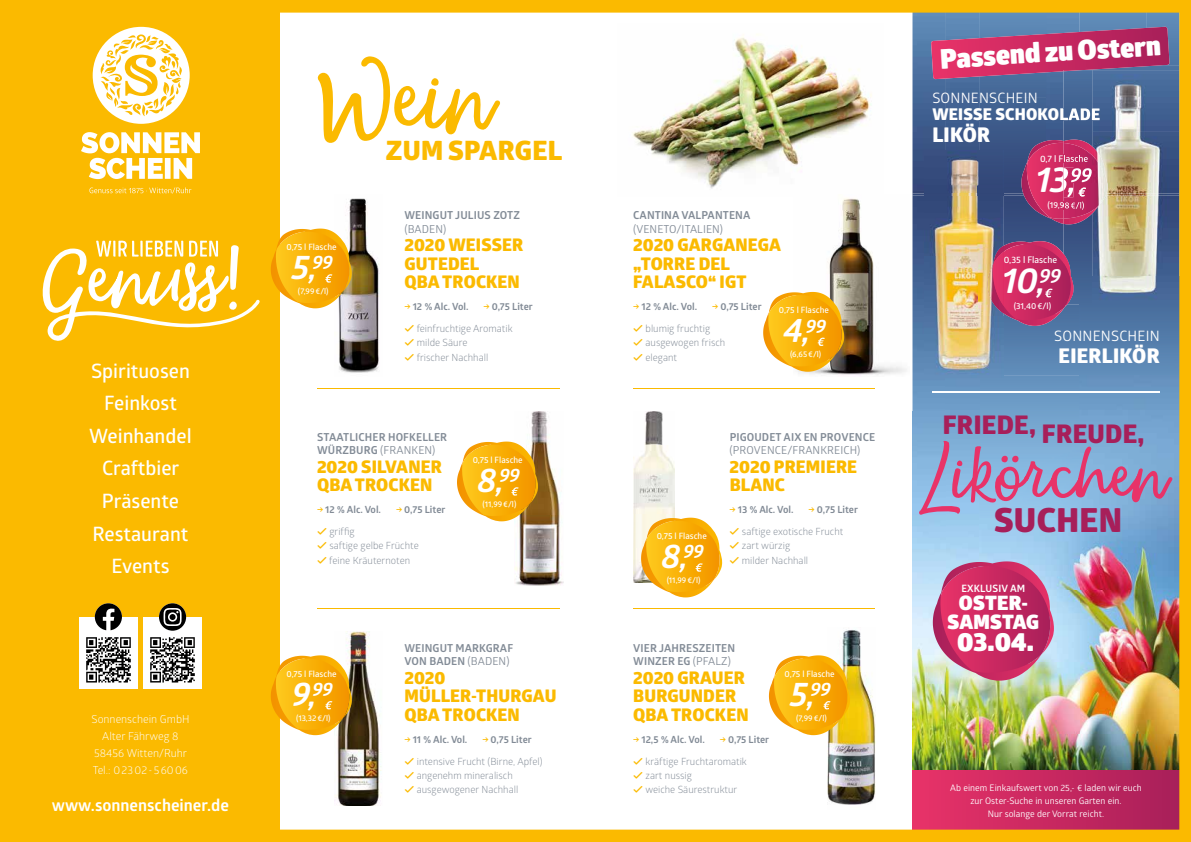
<style>
.page{position:relative;width:1191px;height:842px;background:#fff}
.page>*{position:absolute;margin:0;border:0;box-sizing:border-box;transform-origin:0 0}
.t1{font:109.1px "Money Penny Script";color:#fbba00}
.t2{font:italic 700 35.9px "Glober";color:#fff}
.t3{font:italic 700 34px "Glober";color:#fff}
.t4{font:800 33.2px "Glober";letter-spacing:.015em;color:#a71f5a}
.t5{font:900 27.3px "Glober";color:#fff}
.t6{font:800 26.7px "Glober";letter-spacing:.01em;color:#fbba00}
.t7{font:900 25.8px "Glober";color:#fff}
.t8{font:800 25.7px "Glober";letter-spacing:.015em;color:#a71f5a}
.t9{font:800 20.3px "Glober";letter-spacing:.015em;color:#fff}
.t10{font:900 19.9px/18.8px "Glober";letter-spacing:.01em;color:#fff;text-align:center}
.t11{font:600 19.8px/32.6px "Glober";color:#fff;text-align:center}
.t12{font:800 17.4px/18.5px "Glober";letter-spacing:.01em;color:#fbba00}
.t13{font:700 16.6px "Glober";color:#fff}
.t14{font:800 16.2px "Glober";letter-spacing:.015em;color:#fff}
.t15{font:14.3px "Glober";letter-spacing:.015em;color:#fff}
.t16{font:700 11px/13.2px "Glober";letter-spacing:.01em;color:#828b96}
.t17{font:11px/17px "Glober";color:#fff;text-align:center}
.t18{font:11px "Glober";letter-spacing:.01em;color:#828b96}
.t19{font:700 10.1px "Glober";letter-spacing:.015em;color:#fff}
.t20{font:9.9px/14.3px "Glober";color:#828b96}
.t21{font:700 9.9px "Glober";color:#828b96}
.t22{font:600 9.1px "Glober";color:#fff}
.t23{font:9px/13px "Glober";letter-spacing:.005em;color:#fff;text-align:center}
.t24{font:600 8.6px "Glober";color:#fff}
.t25{font:600 8.5px "Glober";color:#fff}
.t26{font:600 8.1px "Glober";color:#fff}
.s1{color:#fbba00}
.s2{font-weight:400}
</style>
<div class="page">
<img style="left:0;top:0;width:1191px;height:842px">
<div style="left:79px;top:617px;width:59px;height:72px;background:#fff"></div>
<img style="left:86px;top:630px;width:45px;height:53px">
<div style="left:143px;top:617px;width:59px;height:72px;background:#fff"></div>
<img style="left:150px;top:637px;width:45px;height:46px">
<svg style="left:95px;top:603px;width:27px;height:27px"></svg>
<svg style="left:159px;top:603px;width:27px;height:28px"></svg>
<svg style="left:405px;top:325px;width:9px;height:7px"></svg>
<svg style="left:405px;top:339px;width:9px;height:7px"></svg>
<svg style="left:405px;top:353px;width:9px;height:7px"></svg>
<svg style="left:633px;top:325px;width:9px;height:7px"></svg>
<svg style="left:633px;top:339px;width:9px;height:7px"></svg>
<svg style="left:633px;top:353px;width:9px;height:7px"></svg>
<svg style="left:317px;top:528px;width:9px;height:7px"></svg>
<svg style="left:317px;top:542px;width:9px;height:7px"></svg>
<svg style="left:317px;top:556px;width:9px;height:7px"></svg>
<svg style="left:730px;top:528px;width:9px;height:7px"></svg>
<svg style="left:730px;top:542px;width:9px;height:7px"></svg>
<svg style="left:730px;top:556px;width:9px;height:7px"></svg>
<svg style="left:405px;top:757px;width:9px;height:7px"></svg>
<svg style="left:405px;top:772px;width:9px;height:6px"></svg>
<svg style="left:405px;top:786px;width:9px;height:7px"></svg>
<svg style="left:633px;top:757px;width:9px;height:7px"></svg>
<svg style="left:633px;top:772px;width:9px;height:6px"></svg>
<svg style="left:633px;top:786px;width:9px;height:7px"></svg>
<h3 class="t11" style="left:89px;top:354px;width:104px">Spirituosen<br>Feinkost<br>Weinhandel<br>Craftbier<br>Präsente<br>Restaurant<br>Events</h3>
<p class="t17" style="left:91px;top:710px;width:99px">Sonnenschein GmbH<br>Alter Fährweg 8<br>58456 Witten/Ruhr<br>Tel.: 0 23 02 - 5 60 06</p>
<h3 class="t13" style="left:52px;top:794px;width:179px">www.sonnenscheiner.de</h3>
<h1 class="t1" style="left:325px;top:21px;width:167px">Wein</h1>
<h3 class="t6" style="left:386px;top:130px;width:178px">ZUM SPARGEL</h3>
<p class="t24" style="left:286px;top:241px;width:51px">0,75 l Flasche</p>
<h3 class="t3" style="left:292px;top:243px;width:43px">5,<sup>99</sup></h3>
<p class="t26" style="left:298px;top:285px;width:32px">(7,99 €/l)</p>
<p class="t16" style="left:404px;top:209px;width:117px">WEINGUT JULIUS ZOTZ</p>
<p class="t18" style="left:404px;top:221px;width:43px">(BADEN)</p>
<h3 class="t12" style="left:404px;top:235px;width:120px">2020 WEISSER<br>GUTEDEL<br>QBA TROCKEN</h3>
<p class="t21" style="left:404px;top:300px;width:66px"><span class="s1">→</span> 12 % Alc. Vol.</p>
<p class="t21" style="left:483px;top:300px;width:51px"><span class="s1">→</span> 0,75 Liter</p>
<p class="t20" style="left:417px;top:321px;width:97px">feinfruchtige Aromatik milde Säure<br>frischer Nachhall</p>
<p class="t16" style="left:317px;top:430px;width:132px">STAATLICHER HOFKELLER<br>WÜRZBURG <span class="s2">(FRANKEN)</span></p>
<h3 class="t12" style="left:317px;top:457px;width:126px">2020 SILVANER<br>QBA TROCKEN</h3>
<p class="t21" style="left:317px;top:503px;width:66px"><span class="s1">→</span> 12 % Alc. Vol.</p>
<p class="t21" style="left:396px;top:503px;width:51px"><span class="s1">→</span> 0,75 Liter</p>
<p class="t20" style="left:329px;top:524px;width:91px">griffig<br>saftige gelbe Früchte feine Kräuternoten</p>
<p class="t24" style="left:473px;top:454px;width:51px">0,75 l Flasche</p>
<h3 class="t3" style="left:477px;top:456px;width:44px">8,<sup>99</sup></h3>
<p class="t26" style="left:482px;top:498px;width:35px">(11,99 €/l)</p>
<p class="t24" style="left:286px;top:667px;width:51px">0,75 l Flasche</p>
<h3 class="t3" style="left:292px;top:670px;width:42px">9,<sup>99</sup></h3>
<p class="t26" style="left:296px;top:712px;width:36px">(13,32 €/l)</p>
<p class="t16" style="left:404px;top:641px;width:110px">WEINGUT MARKGRAF<br>VON BADEN <span class="s2">(BADEN)</span></p>
<h3 class="t12" style="left:404px;top:668px;width:154px">2020<br>MÜLLER-THURGAU<br>QBA TROCKEN</h3>
<p class="t21" style="left:404px;top:732px;width:64px"><span class="s1">→</span> 11 % Alc. Vol.</p>
<p class="t21" style="left:482px;top:732px;width:51px"><span class="s1">→</span> 0,75 Liter</p>
<p class="t20" style="left:417px;top:753px;width:127px">intensive Frucht (Birne, Apfel) angenehm mineralisch ausgewogener Nachhall</p>
<p class="t16" style="left:633px;top:209px;width:119px">CANTINA VALPANTENA</p>
<p class="t18" style="left:633px;top:221px;width:91px">(VENETO/ITALIEN)</p>
<h3 class="t12" style="left:633px;top:235px;width:149px">2020 GARGANEGA „TORRE DEL<br>FALASCO“ IGT</h3>
<p class="t21" style="left:633px;top:300px;width:66px"><span class="s1">→</span> 12 % Alc. Vol.</p>
<p class="t21" style="left:712px;top:300px;width:51px"><span class="s1">→</span> 0,75 Liter</p>
<p class="t20" style="left:645px;top:321px;width:81px">blumig fruchtig ausgewogen frisch elegant</p>
<p class="t24" style="left:779px;top:304px;width:51px">0,75 l Flasche</p>
<h3 class="t3" style="left:783px;top:307px;width:44px">4,<sup>99</sup></h3>
<p class="t26" style="left:790px;top:349px;width:33px">(6,65 €/l)</p>
<p class="t24" style="left:657px;top:530px;width:51px">0,75 l Flasche</p>
<h3 class="t3" style="left:661px;top:532px;width:44px">8,<sup>99</sup></h3>
<p class="t26" style="left:666px;top:574px;width:35px">(11,99 €/l)</p>
<p class="t16" style="left:729px;top:430px;width:147px">PIGOUDET AIX EN PROVENCE</p>
<p class="t18" style="left:729px;top:442px;width:132px">(PROVENCE/FRANKREICH)</p>
<h3 class="t12" style="left:729px;top:457px;width:129px">2020 PREMIERE<br>BLANC</h3>
<p class="t21" style="left:729px;top:503px;width:66px"><span class="s1">→</span> 13 % Alc. Vol.</p>
<p class="t21" style="left:808px;top:503px;width:51px"><span class="s1">→</span> 0,75 Liter</p>
<p class="t20" style="left:742px;top:524px;width:103px">saftige exotische Frucht zart würzig<br>milder Nachhall</p>
<p class="t16" style="left:633px;top:641px;width:103px">VIER JAHRESZEITEN<br>WINZER EG <span class="s2">(PFALZ)</span></p>
<h3 class="t12" style="left:633px;top:668px;width:117px">2020 GRAUER<br>BURGUNDER<br>QBA TROCKEN</h3>
<p class="t21" style="left:633px;top:732px;width:73px"><span class="s1">→</span> 12,5 % Alc. Vol.</p>
<p class="t21" style="left:720px;top:732px;width:51px"><span class="s1">→</span> 0,75 Liter</p>
<p class="t20" style="left:645px;top:753px;width:103px">kräftige Fruchtaromatik zart nussig<br>weiche Säurestruktur</p>
<p class="t24" style="left:784px;top:667px;width:51px">0,75 l Flasche</p>
<h3 class="t3" style="left:790px;top:670px;width:43px">5,<sup>99</sup></h3>
<p class="t26" style="left:796px;top:712px;width:32px">(7,99 €/l)</p>
<h3 class="t5" style="left:938px;top:39px;width:222px;rotate:-4deg">Passend zu Ostern</h3>
<h3 class="t15" style="left:932px;top:87px;width:107px">SONNENSCHEIN</h3>
<h3 class="t14" style="left:932px;top:102px;width:169px">WEISSE SCHOKOLADE</h3>
<h3 class="t9" style="left:932px;top:119px;width:59px">LIKÖR</h3>
<p class="t25" style="left:1047px;top:199px;width:38px">(19,98 €/l)</p>
<p class="t22" style="left:1003px;top:253px;width:55px">0,35 l Flasche</p>
<h2 class="t2" style="left:1002px;top:256px;width:60px">10,<sup>99</sup></h2>
<p class="t25" style="left:1013px;top:300px;width:39px">(31,40 €/l)</p>
<h3 class="t15" style="left:1054px;top:326px;width:107px">SONNENSCHEIN</h3>
<h3 class="t9" style="left:1058px;top:340px;width:102px">EIERLIKÖR</h3>
<h3 class="t8" style="left:942px;top:410px;width:203px">FRIEDE, FREUDE,</h3>
<h3 class="t4" style="left:994px;top:495px;width:130px">SUCHEN</h3>
<p class="t19" style="left:961px;top:581px;width:65px">EXKLUSIV AM</p>
<h3 class="t10" style="left:947px;top:594px;width:93px">OSTER-<br>SAMSTAG</h3>
<h3 class="t7" style="left:957px;top:622px;width:79px">03.04.</h3>
<p class="t23" style="left:950px;top:781px;width:193px">Ab einem Einkaufswert von 25,- € laden wir euch zur Oster-Suche in unseren Garten ein.<br>Nur solange der Vorrat reicht.</p>
</div>
